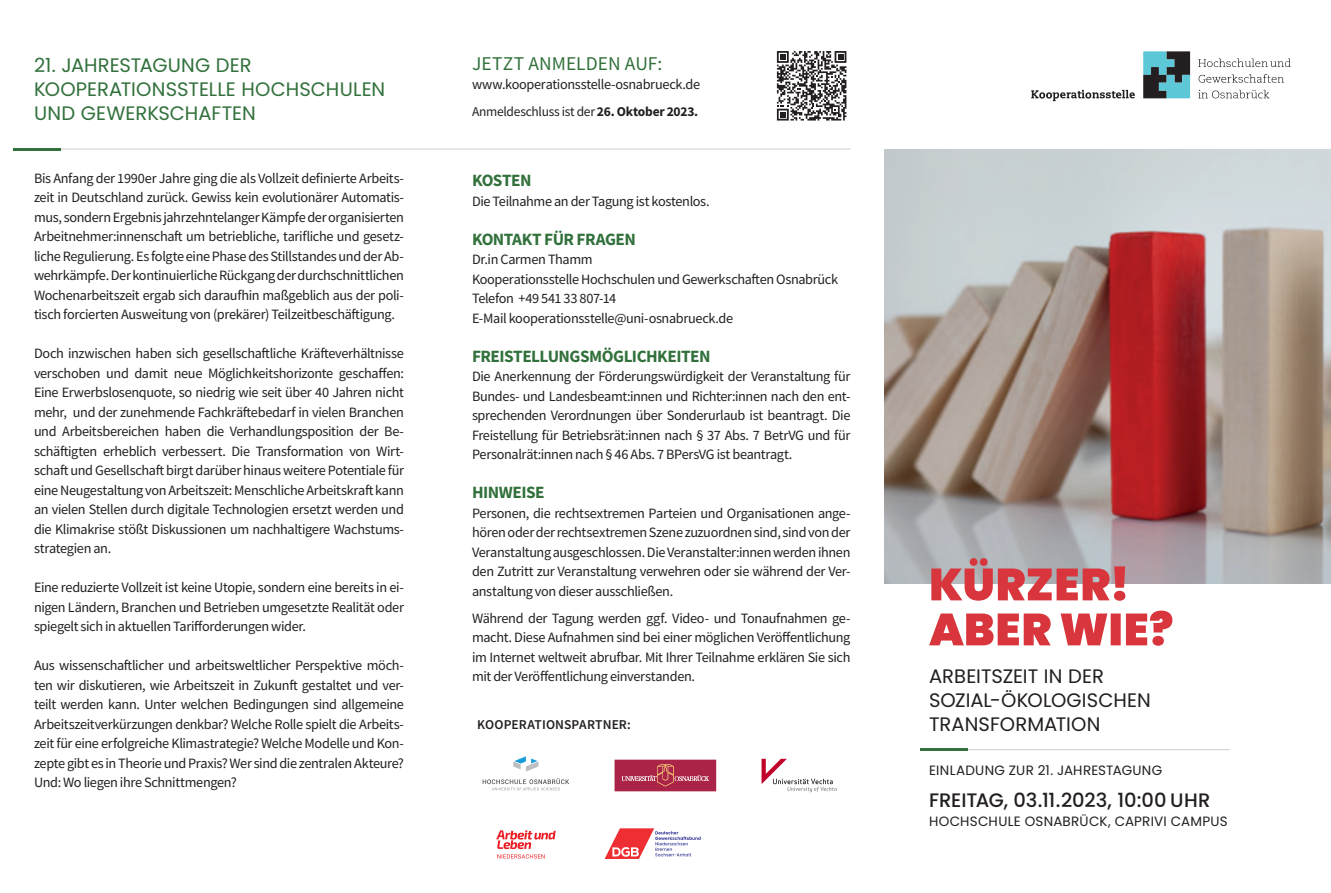
<style>
.page{position:relative;width:1331px;height:893px;background:#fff}
.page>*{position:absolute;margin:0;border:0;box-sizing:border-box;transform-origin:0 0}
.HEAD_SCHMUCK{font:19.5px/24px "Poppins";color:#32713c}
.HEAD_SCHMUCK-2{font:19.5px "Poppins";color:#231f20}
.HEAD_SCHMUCK-3{font:500 19.5px "Poppins";letter-spacing:-.005em;color:#231f20}
.TEXT{font:19.5px "Source Sans Pro";letter-spacing:.005em;color:#32713c}
.TEXT-2{font:700 17.25px "Source Sans Pro";letter-spacing:-.03em;color:#32713c}
.TEXT-3{font:14.25px/19.5px "Source Sans Pro";letter-spacing:-.025em;color:#231f20;text-align:justify}
.HEAD_SCHMUCK-4{font:13.5px "Poppins";letter-spacing:.015em;color:#231f20}
.TEXT-4{font:13.5px "Source Sans Pro";letter-spacing:-.02em;color:#231f20}
.TEXT-5{font:600 13.5px "Source Sans Pro";letter-spacing:.005em;color:#231f20}
.s1{font-weight:700}
</style>
<div class="page">
<svg style="left:1143px;top:51px;width:47px;height:47px;background:#44767e"></svg>
<svg style="left:1198px;top:58px;width:93px;height:10px"></svg>
<svg style="left:1198px;top:74px;width:86px;height:9px"></svg>
<svg style="left:1198px;top:90px;width:71px;height:9px"></svg>
<svg style="left:1031px;top:90px;width:104px;height:11px"></svg>
<hr style="left:928px;top:749px;width:302px;height:1px;background:#d1d2d4">
<hr style="left:921px;top:748px;width:47px;height:3px;background:#32713c">
<hr style="left:21px;top:148px;width:829px;height:2px;background:#d1d2d4">
<hr style="left:13px;top:148px;width:48px;height:2px;background:#32713c">
<img style="left:884px;top:150px;width:447px;height:434px">
<svg style="left:929px;top:558px;width:243px;height:88px"></svg>
<svg style="left:615px;top:760px;width:101px;height:31px;background:#b03451"></svg>
<svg style="left:761px;top:759px;width:76px;height:33px"></svg>
<svg style="left:496px;top:830px;width:60px;height:28px"></svg>
<svg style="left:513px;top:756px;width:25px;height:15px"></svg>
<svg style="left:483px;top:778px;width:86px;height:12px"></svg>
<svg style="left:777px;top:51px;width:69px;height:70px"></svg>
<svg style="left:605px;top:828px;width:96px;height:31px"></svg>
<p class="HEAD_SCHMUCK" style="left:34px;top:53px;width:219px">21. JAHRESTAGUNG DER</p>
<p class="HEAD_SCHMUCK" style="left:34px;top:77px;width:353px">KOOPERATIONSSTELLE HOCHSCHULEN<br>UND GEWERKSCHAFTEN</p>
<p class="TEXT-3" style="left:34px;top:168px;width:371px">Bis Anfang der 1990er Jahre ging die als Vollzeit definierte Arbeits&shy;zeit in Deutschland zurück. Gewiss kein evolutionärer Automatis&shy;mus, sondern Ergebnis jahrzehntelanger Kämpfe der organisierten Arbeitnehmer:innenschaft um betriebliche, tarifliche und gesetz&shy;liche Regulierung. Es folgte eine Phase des Stillstandes und der Ab&shy;wehrkämpfe. Der kontinuierliche Rückgang der durchschnittlichen Wochenarbeitszeit ergab sich daraufhin maßgeblich aus der poli&shy;tisch forcierten Ausweitung von (prekärer) Teilzeitbeschäftigung.</p>
<p class="TEXT-3" style="left:34px;top:344px;width:371px">Doch inzwischen haben sich gesellschaftliche Kräfteverhältnisse verschoben und damit neue Möglichkeitshorizonte geschaffen:<br>Eine Erwerbslosenquote, so niedrig wie seit über 40 Jahren nicht mehr, und der zunehmende Fachkräftebedarf in vielen Branchen und Arbeitsbereichen haben die Verhandlungsposition der Be&shy;schäftigten erheblich verbessert. Die Transformation von Wirt&shy;schaft und Gesellschaft birgt darüber hinaus weitere Potentiale für eine Neugestaltung von Arbeitszeit: Menschliche Arbeitskraft kann an vielen Stellen durch digitale Technologien ersetzt werden und die Klimakrise stößt Diskussionen um nachhaltigere Wachstums&shy;strategien an.</p>
<p class="TEXT-3" style="left:34px;top:578px;width:371px">Eine reduzierte Vollzeit ist keine Utopie, sondern eine bereits in ei&shy;nigen Ländern, Branchen und Betrieben umgesetzte Realität oder spiegelt sich in aktuellen Tarifforderungen wider.</p>
<p class="TEXT-3" style="left:34px;top:656px;width:371px">Aus wissenschaftlicher und arbeitsweltlicher Perspektive möch&shy;ten wir diskutieren, wie Arbeitszeit in Zukunft gestaltet und ver&shy;teilt werden kann. Unter welchen Bedingungen sind allgemeine Arbeitszeitverkürzungen denkbar? Welche Rolle spielt die Arbeits&shy;zeit für eine erfolgreiche Klimastrategie? Welche Modelle und Kon&shy;zepte gibt es in Theorie und Praxis? Wer sind die zentralen Akteure?<br>Und: Wo liegen ihre Schnittmengen?</p>
<p class="TEXT" style="left:472px;top:51px;width:192px">JETZT ANMELDEN AUF:</p>
<p class="TEXT-3" style="left:472px;top:75px;width:230px">www.kooperationsstelle-osnabrueck.de</p>
<p class="TEXT-4" style="left:472px;top:103px;width:228px">Anmeldeschluss ist der <span class="s1">26. Oktober 2023.</span></p>
<p class="TEXT-2" style="left:472px;top:169px;width:61px">KOSTEN</p>
<p class="TEXT-3" style="left:472px;top:191px;width:239px">Die Teilnahme an der Tagung ist kostenlos.</p>
<p class="TEXT-2" style="left:472px;top:227px;width:166px">KONTAKT FÜR FRAGEN</p>
<p class="TEXT-3" style="left:472px;top:250px;width:122px">Dr.in Carmen Thamm</p>
<p class="TEXT-3" style="left:472px;top:269px;width:368px">Kooperationsstelle Hochschulen und Gewerkschaften Osnabrück</p>
<p class="TEXT-3" style="left:472px;top:289px;width:146px">Telefon +49 541 33 807-14</p>
<p class="TEXT-3" style="left:472px;top:308px;width:263px">E-Mail kooperationsstelle@uni-osnabrueck.de</p>
<p class="TEXT-2" style="left:472px;top:344px;width:240px">FREISTELLUNGSMÖGLICHKEITEN</p>
<p class="TEXT-3" style="left:472px;top:367px;width:380px">Die Anerkennung der Förderungswürdigkeit der Veranstaltung für Bundes- und Landesbeamt:innen und Richter:innen nach den ent&shy;sprechenden Verordnungen über Sonderurlaub ist beantragt. Die Freistellung für Betriebsrät:innen nach § 37 Abs. 7 BetrVG und für Personalrät:innen nach § 46 Abs. 7 BPersVG ist beantragt.</p>
<p class="TEXT-2" style="left:472px;top:481px;width:74px">HINWEISE</p>
<p class="TEXT-3" style="left:472px;top:503px;width:380px">Personen, die rechtsextremen Parteien und Organisationen ange&shy;hören oder der rechtsextremen Szene zuzuordnen sind, sind von der Veranstaltung ausgeschlossen. Die Veranstalter:innen werden ihnen den Zutritt zur Veranstaltung verwehren oder sie während der Ver&shy;anstaltung von dieser ausschließen.</p>
<p class="TEXT-3" style="left:472px;top:608px;width:380px">Während der Tagung werden ggf. Video- und Tonaufnahmen ge&shy;macht. Diese Aufnahmen sind bei einer möglichen Veröffentlichung im Internet weltweit abrufbar. Mit Ihrer Teilnahme erklären Sie sich mit der Veröffentlichung einverstanden.</p>
<p class="TEXT-5" style="left:477px;top:716px;width:155px">KOOPERATIONSPARTNER:</p>
<p class="HEAD_SCHMUCK-2" style="left:929px;top:665px;width:176px">ARBEITSZEIT IN DER</p>
<p class="HEAD_SCHMUCK-2" style="left:929px;top:689px;width:223px">SOZIAL-ÖKOLOGISCHEN</p>
<p class="HEAD_SCHMUCK-2" style="left:929px;top:713px;width:173px">TRANSFORMATION</p>
<p class="HEAD_SCHMUCK-4" style="left:929px;top:762px;width:235px">EINLADUNG ZUR 21. JAHRESTAGUNG</p>
<p class="HEAD_SCHMUCK-3" style="left:929px;top:788px;width:283px">FREITAG, 03.11.2023, 10:00 UHR</p>
<p class="HEAD_SCHMUCK-4" style="left:929px;top:813px;width:300px">HOCHSCHULE OSNABRÜCK, CAPRIVI CAMPUS</p>
</div>
